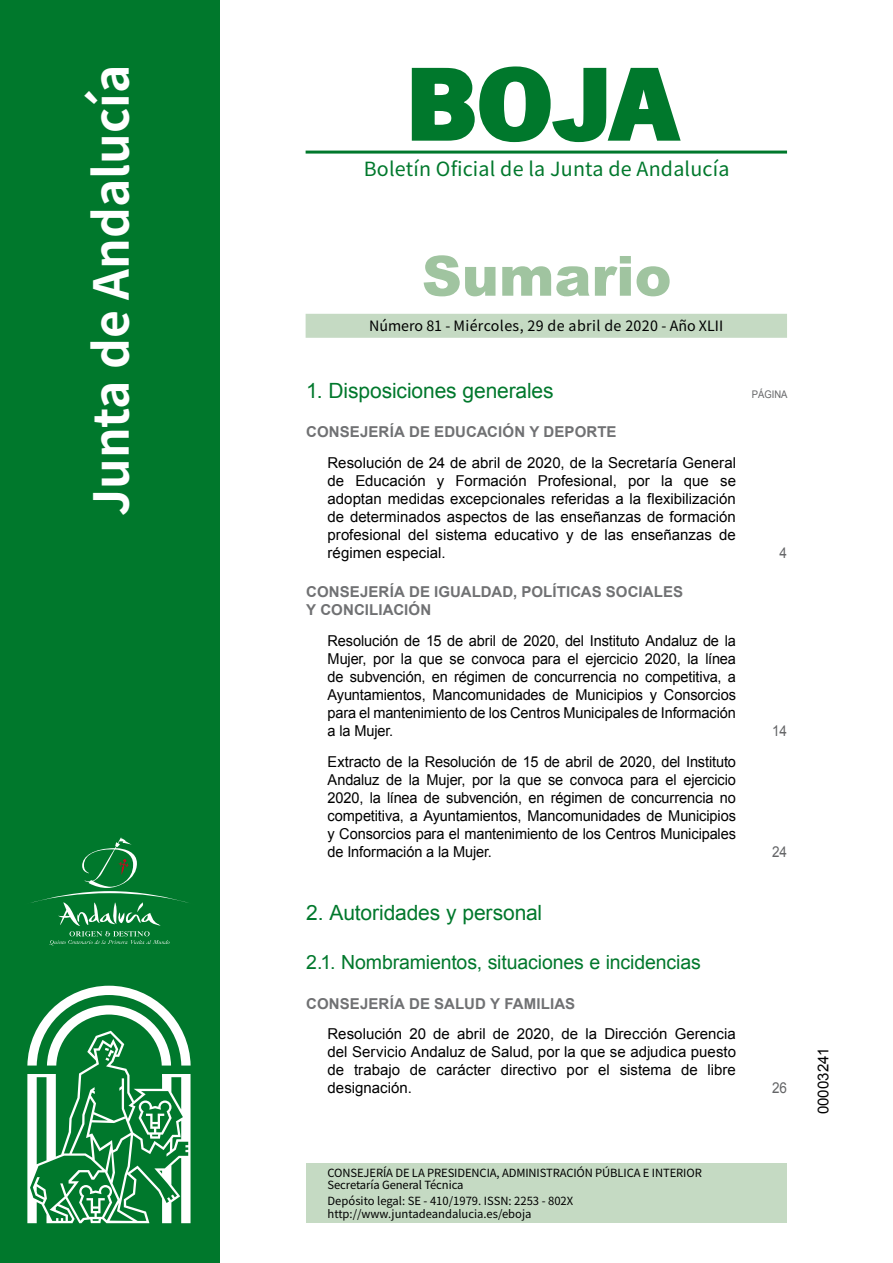
<style>
.page{position:relative;width:893px;height:1263px;background:#fff}
.page>*{position:absolute;margin:0;border:0;box-sizing:border-box;transform-origin:0 0}
.t1{font:700 105px "News Got T";color:#00782c;scale:1.14 1}
.t2{font:900 55.5px "Arial";color:#a0c4a0}
.t3{font:700 48px "Noto Sans HK";color:#fff}
.t4{font:21px "Arial";letter-spacing:-.005em;color:#00782c}
.t5{font:19.5px "Arial";letter-spacing:-.01em;color:#00782c}
.t6{font:19.5px "Noto Sans HK";letter-spacing:.01em;color:#00782c}
.t7{font:15px/18px "Arial";color:#000;text-align:justify}
.t8{font:700 15px/18px "Arial";letter-spacing:.005em;color:#707173}
.t9{font:15px "Arial";color:#646567;scale:.9 1}
.t10{font:14.25px "Noto Sans HK";letter-spacing:.025em;color:#000}
.t11{font:11.25px/12px "Noto Sans HK";letter-spacing:-.01em;color:#000}
.t12{font:10.5px "Arial";color:#646567;scale:.9 1}
</style>
<div class="page">
<hr style="left:305px;top:151px;width:482px;height:3px;background:#00782c">
<div style="left:305px;top:314px;width:482px;height:24px;background:#c5dac3"></div>
<div style="left:0;top:0;width:219px;height:1263px;background:#00782c"></div>
<svg style="left:411px;top:66px;width:270px;height:77px"></svg>
<svg style="left:31px;top:837px;width:158px;height:108px"></svg>
<div style="left:306px;top:1164px;width:481px;height:59px;background:#c5dac3"></div>
<svg style="left:27px;top:986px;width:164px;height:237px"></svg>
<h3 class="t3" style="left:84px;top:516px;width:453px;rotate:-90deg">Junta de Andalucía</h3>
<h1 class="t1" style="left:405px;top:42px;width:240px">BOJA</h1>
<h3 class="t6" style="left:364px;top:158px;width:367px">Boletín Oficial de la Junta de Andalucía</h3>
<h2 class="t2" style="left:422px;top:236px;width:251px">Sumario</h2>
<p class="t10" style="left:369px;top:318px;width:355px">Número 81 - Miércoles, 29 de abril de 2020 - Año XLII</p>
<h3 class="t4" style="left:306px;top:377px;width:249px">1. Disposiciones generales</h3>
<p class="t12" style="left:751px;top:388px;width:41px">PÁGINA</p>
<p class="t8" style="left:306px;top:424px;width:312px">CONSEJERÍA DE EDUCACIÓN Y DEPORTE</p>
<p class="t7" style="left:327px;top:454px;width:410px">Resolución de 24 de abril de 2020, de la Secretaría General de Educación y Formación Profesional, por la que se adoptan medidas excepcionales referidas a la flexibilización de determinados aspectos de las enseñanzas de formación profesional del sistema educativo y de las enseñanzas de régimen especial.</p>
<p class="t9" style="left:779px;top:543px;width:10px">4</p>
<p class="t8" style="left:306px;top:584px;width:378px">CONSEJERÍA DE IGUALDAD, POLÍTICAS SOCIALES<br>Y CONCILIACIÓN</p>
<p class="t7" style="left:327px;top:632px;width:410px">Resolución de 15 de abril de 2020, del Instituto Andaluz de la Mujer, por la que se convoca para el ejercicio 2020, la línea de subvención, en régimen de concurrencia no competitiva, a Ayuntamientos, Mancomunidades de Municipios y Consorcios para el mantenimiento de los Centros Municipales de Información a la Mujer.</p>
<p class="t7" style="left:327px;top:753px;width:410px">Extracto de la Resolución de 15 de abril de 2020, del Instituto Andaluz de la Mujer, por la que se convoca para el ejercicio 2020, la línea de subvención, en régimen de concurrencia no competitiva, a Ayuntamientos, Mancomunidades de Municipios y Consorcios para el mantenimiento de los Centros Municipales de Información a la Mujer.</p>
<h3 class="t4" style="left:306px;top:899px;width:237px">2. Autoridades y personal</h3>
<h3 class="t5" style="left:306px;top:950px;width:396px">2.1. Nombramientos, situaciones e incidencias</h3>
<p class="t8" style="left:306px;top:995px;width:270px">CONSEJERÍA DE SALUD Y FAMILIAS</p>
<p class="t7" style="left:327px;top:1025px;width:410px">Resolución 20 de abril de 2020, de la Dirección Gerencia del Servicio Andaluz de Salud, por la que se adjudica puesto de trabajo de carácter directivo por el sistema de libre designación.</p>
<p class="t11" style="left:327px;top:1167px;width:376px">CONSEJERÍA DE LA PRESIDENCIA, ADMINISTRACIÓN PÚBLICA E INTERIOR<br>Secretaría General Técnica</p>
<p class="t11" style="left:327px;top:1194px;width:247px;line-height:13.5px">Depósito legal: SE - 410/1979. ISSN: 2253 - 802X http://www.juntadeandalucia.es/eboja</p>
<p class="t9" style="left:772px;top:721px;width:18px">14</p>
<p class="t9" style="left:772px;top:842px;width:18px">24</p>
<p class="t9" style="left:772px;top:1078px;width:18px">26</p>
<p class="t7" style="left:814px;top:1114px;width:68px;rotate:-90deg">00003241</p>
</div>
